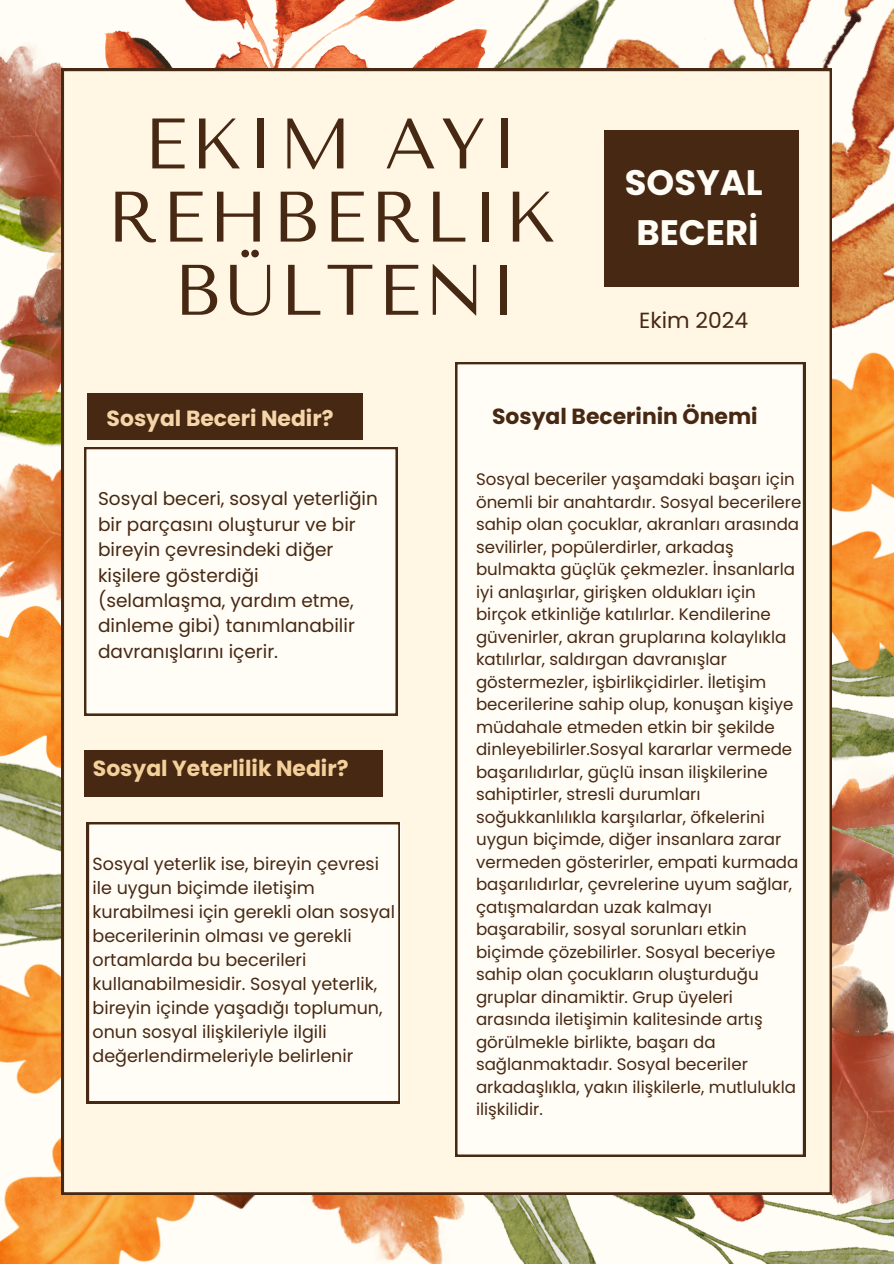
<style>
.page{position:relative;width:894px;height:1264px;background:#fff}
.page>*{position:absolute;margin:0;border:0;box-sizing:border-box;transform-origin:0 0}
.t1{font:71.25px/73.2px "Tenor Sans";letter-spacing:.05em;color:#472813;text-align:center}
.t2{font:700 35.4px/49.5px "Poppins";color:#fffdf5;text-align:center}
.t3{font:700 21.9px "Poppins";color:#f4d09b}
.t4{font:700 21.9px "Poppins";color:#472813}
.t5{font:700 21.9px "Poppins";color:#f6d6a9}
.t6{font:21.9px "Poppins";color:#472813}
.t7{font:18.45px/25.3px "Poppins";color:#472813}
.t8{font:17.55px/24px "Poppins";color:#472813}
.t9{font:16.65px/22.5px "Poppins";color:#472813}
</style>
<div class="page">
<img style="left:106px;top:0;width:225px;height:69px">
<img style="left:0;top:33px;width:292px;height:238px">
<img style="left:331px;top:0;width:562px;height:225px">
<img style="left:0;top:271px;width:62px;height:326px">
<img style="left:0;top:597px;width:62px;height:206px">
<img style="left:362px;top:0;width:460px;height:69px">
<img style="left:836px;top:873px;width:57px;height:138px">
<img style="left:836px;top:796px;width:57px;height:77px">
<img style="left:0;top:803px;width:349px;height:460px">
<img style="left:836px;top:1011px;width:57px;height:252px">
<img style="left:831px;top:225px;width:62px;height:571px">
<img style="left:349px;top:721px;width:487px;height:542px">
<div style="left:62px;top:69px;width:769px;height:1125px;background:#fff6e4"></div>
<div style="left:455px;top:362px;width:349px;height:794px;background:#fffdf5"></div>
<div style="left:604px;top:130px;width:194px;height:157px;background:#472813"></div>
<div style="left:84px;top:447px;width:313px;height:268px;background:#fffdf5"></div>
<div style="left:87px;top:393px;width:276px;height:47px;background:#472813"></div>
<div style="left:87px;top:822px;width:313px;height:281px;background:#fffdf5"></div>
<div style="left:84px;top:750px;width:298px;height:47px;background:#472813"></div>
<p class="t1" style="left:107px;top:108px;width:450px">EKIM AYI<br>REHBERLIK<br>BÜLTENI</p>
<p class="t2" style="left:624px;top:158px;width:139px">SOSYAL<br>BECERİ</p>
<p class="t6" style="left:639px;top:305px;width:110px">Ekim 2024</p>
<p class="t5" style="left:107px;top:403px;width:228px">Sosyal Beceri Nedir?</p>
<p class="t7" style="left:98px;top:486px;width:281px">Sosyal beceri, sosyal yeterliğin bir parçasını oluşturur ve bir bireyin çevresindeki diğer kişilere gösterdiği (selamlaşma, yardım etme, dinleme gibi) tanımlanabilir davranışlarını içerir.</p>
<p class="t3" style="left:93px;top:753px;width:257px">Sosyal Yeterlilik Nedir?</p>
<p class="t8" style="left:92px;top:851px;width:304px">Sosyal yeterlik ise, bireyin çevresi ile uygun biçimde iletişim kurabilmesi için gerekli olan sosyal becerilerinin olması ve gerekli ortamlarda bu becerileri kullanabilmesidir. Sosyal yeterlik, bireyin içinde yaşadığı toplumun, onun sosyal ilişkileriyle ilgili değerlendirmeleriyle belirlenir</p>
<p class="t4" style="left:492px;top:401px;width:267px">Sosyal Becerinin Önemi</p>
<p class="t9" style="left:476px;top:468px;width:327px">Sosyal beceriler yaşamdaki başarı için önemli bir anahtardır. Sosyal becerilere sahip olan çocuklar, akranları arasında sevilirler, popülerdirler, arkadaş bulmakta güçlük çekmezler. İnsanlarla iyi anlaşırlar, girişken oldukları için birçok etkinliğe katılırlar. Kendilerine güvenirler, akran gruplarına kolaylıkla katılırlar, saldırgan davranışlar göstermezler, işbirlikçidirler. İletişim becerilerine sahip olup, konuşan kişiye müdahale etmeden etkin bir şekilde dinleyebilirler.Sosyal kararlar vermede başarılıdırlar, güçlü insan ilişkilerine sahiptirler, stresli durumları soğukkanlılıkla karşılarlar, öfkelerini uygun biçimde, diğer insanlara zarar vermeden gösterirler, empati kurmada başarılıdırlar, çevrelerine uyum sağlar, çatışmalardan uzak kalmayı başarabilir, sosyal sorunları etkin biçimde çözebilirler. Sosyal beceriye sahip olan çocukların oluşturduğu gruplar dinamiktir. Grup üyeleri arasında iletişimin kalitesinde artış görülmekle birlikte, başarı da sağlanmaktadır. Sosyal beceriler arkadaşlıkla, yakın ilişkilerle, mutlulukla ilişkilidir.</p>
</div>
